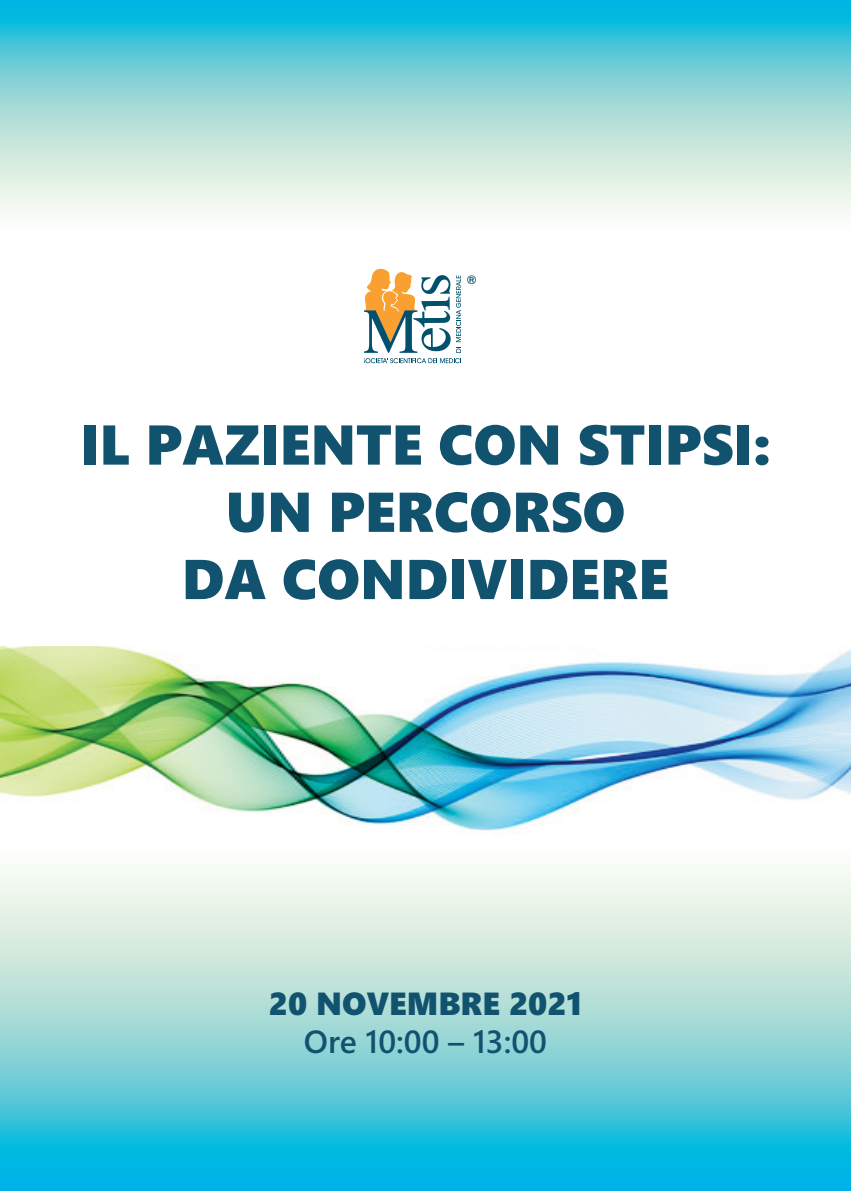
<style>
.page{position:relative;width:851px;height:1191px;background:#fff}
.page>*{position:absolute;margin:0;border:0;box-sizing:border-box;transform-origin:0 0}
.t1{font:56px/67.2px "Segoe UI Black";color:#11526f;text-align:center}
.t2{font:32px "Segoe UI Black";color:#11526f}
.t3{font:600 32px "Segoe UI";color:#11526f}
.t4{font:500 12.6px "Franklin Gothic";color:#01516e}
</style>
<div class="page">
<img style="left:0;top:871px;width:850px;height:320px">
<img style="left:0;top:647px;width:850px;height:184px">
<img style="left:0;top:0;width:850px;height:213px">
<svg style="left:365px;top:269px;width:96px;height:94px"></svg>
<p class="t4" style="left:466px;top:272px;width:11px">®</p>
<p class="t1" style="left:80px;top:412px;width:692px">IL PAZIENTE CON STIPSI:<br>UN PERCORSO<br>DA CONDIVIDERE</p>
<p class="t2" style="left:269px;top:985px;width:314px">20 NOVEMBRE 2021</p>
<p class="t3" style="left:304px;top:1023px;width:244px">Ore 10:00 – 13:00</p>
</div>
